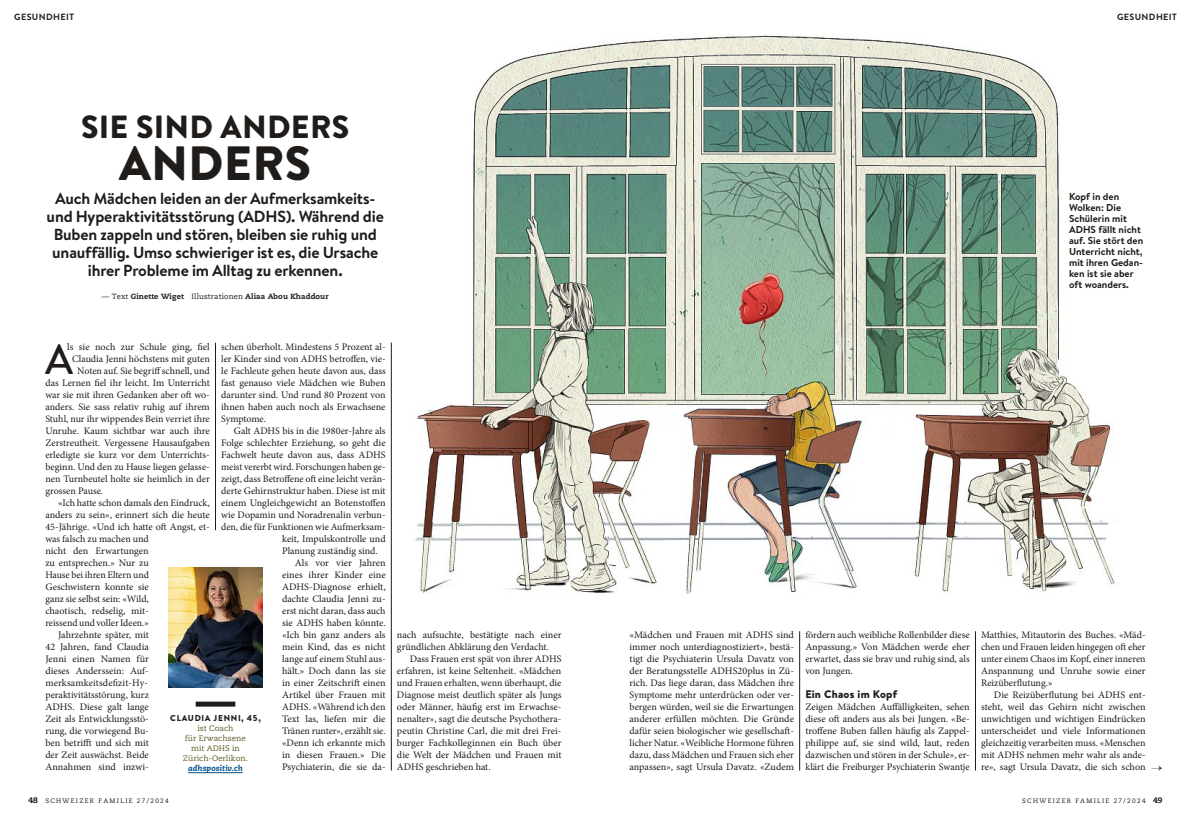
<style>
.page{position:relative;width:1191px;height:823px;background:#fff}
.page>*{position:absolute;margin:0;border:0;box-sizing:border-box;transform-origin:0 0}
.t1{font:48px "Brandon Grotesque Black OV BHTLJZ";letter-spacing:.005em;color:#1f1c1a}
.t2{font:42.1px "Brandon Text Medium OV BHTLKB";color:#1f1c1a}
.t3{font:32px "Brandon Grotesque Black OV BHTLJZ";letter-spacing:.01em;color:#1f1c1a}
.t4{font:16px/18px "Brandon Text Bold OV BHTLKA";letter-spacing:-.01em;color:#1f1c1a;text-align:center}
.t5{font:11px "Brandon Text Black OV BHTLJW";letter-spacing:.02em;color:#1f1c1a}
.t6{font:10px/12px "Minion Pro Regular OV BHTLKC";color:#1f1c1a;text-align:justify}
.t7{font:10px/11px "Brandon Text Bold OV BHTLKA";color:#1f1c1a}
.t8{font:9px "Brandon Grotesque Bold OV BHTLKF";letter-spacing:.04em;color:#1f1c1a}
.t9{font:8.5px "Brandon Text Black OV BHTLJW";letter-spacing:.08em;color:#1f1c1a}
.t10{font:8px/10px "Caecilia Roman OV BHTLJX";color:#615e29;text-align:center}
.t11{font:8px "Caecilia Heavy Italic OV BHTLJY";color:#00548c}
.t12{font:7.5px "Caecilia Heavy OV BHTLKD";letter-spacing:.015em;color:#1f1c1a}
.t13{font:6.5px "Caecilia Roman OV BHTLJX";letter-spacing:.2em;color:#1f1c1a}
.s1{font-family:"Caecilia Roman OV BHTLJX"}
.s2{font-family:"Caecilia Heavy OV BHTLKD";font-size:8px}
</style>
<div class="page">
<img style="left:415px;top:35px;width:700px;height:559px">
<img style="left:169px;top:567px;width:93px;height:120px">
<hr style="left:188px;top:772px;width:55px;height:1px;background:#00548c">
<div style="left:196px;top:701px;width:39px;height:5px;background:#1f1c1a"></div>
<hr style="left:391px;top:342px;width:1px;height:428px;background:#1f1c1a">
<hr style="left:799px;top:631px;width:1px;height:139px;background:#1f1c1a">
<hr style="left:975px;top:631px;width:1px;height:139px;background:#1f1c1a">
<hr style="left:215px;top:342px;width:1px;height:188px;background:#1f1c1a">
<p class="t8" style="left:14px;top:12px;width:61px">GESUNDHEIT</p>
<p class="t8" style="left:1117px;top:12px;width:61px">GESUNDHEIT</p>
<h3 class="t3" style="left:81px;top:108px;width:270px">SIE SIND ANDERS</h3>
<h1 class="t1" style="left:119px;top:135px;width:193px">ANDERS</h1>
<h3 class="t4" style="left:47px;top:189px;width:339px">Auch Mädchen leiden an der Aufmerksamkeits&shy;und Hyperaktivitätsstörung (ADHS). Während die Buben zappeln und stören, bleiben sie ruhig und unauffällig. Umso schwieriger ist es, die Ursache ihrer Probleme im Alltag zu erkennen.</h3>
<p class="t12" style="left:102px;top:292px;width:228px"><span class="s1">— Text</span> Ginette Wiget <span class="s1">Illustrationen</span> Aliaa Abou Khaddour</p>
<p class="t6" style="left:67px;top:340px;width:144px">ls sie noch zur Schule ging, fiel</p>
<p class="t6" style="left:72px;top:352px;width:139px">Claudia Jenni höchstens mit guten</p>
<p class="t6" style="left:77px;top:364px;width:134px">Noten auf. Sie begriffschnell, und</p>
<p class="t6" style="left:45px;top:376px;width:166px">das Lernen fiel ihr leicht. Im Unterricht</p>
<p class="t6" style="left:45px;top:388px;width:166px">war sie mit ihren Gedanken aber oft wo-</p>
<p class="t6" style="left:45px;top:400px;width:166px">anders. Sie sass relativ ruhig auf ihrem</p>
<p class="t6" style="left:45px;top:412px;width:166px">Stuhl, nur ihr wippendes Bein verriet ihre</p>
<p class="t6" style="left:45px;top:424px;width:166px">Unruhe. Kaum sichtbar war auch ihre</p>
<p class="t6" style="left:45px;top:436px;width:166px">Zerstreutheit. Vergessene Hausaufgaben</p>
<p class="t6" style="left:45px;top:448px;width:166px">erledigte sie kurz vor dem Unterrichts-</p>
<p class="t6" style="left:45px;top:460px;width:166px">beginn. Und den zu Hause liegen gelasse-</p>
<p class="t6" style="left:45px;top:472px;width:166px">nen Turnbeutel holte sie heimlich in der</p>
<p class="t6" style="left:45px;top:484px;width:59px">grossen Pause.</p>
<p class="t6" style="left:58px;top:496px;width:153px">«Ich hatte schon damals den Eindruck,</p>
<p class="t6" style="left:45px;top:508px;width:166px">anders zu sein», erinnert sich die heute</p>
<p class="t6" style="left:45px;top:520px;width:166px">45-Jährige. «Und ich hatte oft Angst, et-</p>
<p class="t6" style="left:45px;top:532px;width:105px">was falsch zu machen und</p>
<p class="t6" style="left:45px;top:544px;width:105px">nicht den Erwartungen</p>
<p class="t6" style="left:45px;top:556px;width:105px">zu entsprechen.» Nur zu</p>
<p class="t6" style="left:45px;top:568px;width:105px">Hause bei ihren Eltern und</p>
<p class="t6" style="left:45px;top:580px;width:105px">Geschwistern konnte sie</p>
<p class="t6" style="left:45px;top:592px;width:105px">ganz sie selbst sein: «Wild,</p>
<p class="t6" style="left:45px;top:604px;width:105px">chaotisch, redselig, mit-</p>
<p class="t6" style="left:45px;top:616px;width:105px">reissend und voller Ideen.»</p>
<p class="t6" style="left:58px;top:628px;width:92px">Jahrzehnte später, mit</p>
<p class="t6" style="left:45px;top:640px;width:105px">42 Jahren, fand Claudia</p>
<p class="t6" style="left:45px;top:652px;width:105px">Jenni einen Namen für</p>
<p class="t6" style="left:45px;top:664px;width:105px">dieses Anderssein: Auf-</p>
<p class="t6" style="left:45px;top:676px;width:103px">merksamkeitsdefizit-Hy-</p>
<p class="t6" style="left:45px;top:688px;width:105px">peraktivitätsstörung, kurz</p>
<p class="t6" style="left:45px;top:700px;width:105px">ADHS. Diese galt lange</p>
<p class="t6" style="left:45px;top:712px;width:105px">Zeit als Entwicklungsstö-</p>
<p class="t6" style="left:45px;top:724px;width:105px">rung, die vorwiegend Bu-</p>
<p class="t6" style="left:45px;top:736px;width:105px">ben betrifft und sich mit</p>
<p class="t6" style="left:45px;top:748px;width:105px">der Zeit auswächst. Beide</p>
<p class="t6" style="left:45px;top:760px;width:105px">Annahmen sind inzwi-</p>
<p class="t6" style="left:221px;top:340px;width:166px">schen überholt. Mindestens 5 Prozent al&shy;ler Kinder sind von ADHS betroffen, vie&shy;le Fachleute gehen heute davon aus, dass fast genauso viele Mädchen wie Buben darunter sind. Und rund 80 Prozent von ihnen haben auch noch als Erwachsene Symptome.</p>
<p class="t6" style="left:234px;top:424px;width:153px">Galt ADHS bis in die 1980er-Jahre als</p>
<p class="t6" style="left:221px;top:436px;width:166px">Folge schlechter Erziehung, so geht die</p>
<p class="t6" style="left:221px;top:448px;width:166px">Fachwelt heute davon aus, dass ADHS</p>
<p class="t6" style="left:221px;top:460px;width:166px">meist vererbt wird. Forschungen haben ge-</p>
<p class="t6" style="left:221px;top:472px;width:166px">zeigt, dass Betroffene oft eine leicht verän-</p>
<p class="t6" style="left:221px;top:484px;width:166px">derte Gehirnstruktur haben. Diese ist mit</p>
<p class="t6" style="left:221px;top:496px;width:166px">einem Ungleichgewicht an Botenstoffen</p>
<p class="t6" style="left:221px;top:508px;width:166px">wie Dopamin und Noradrenalin verbun-</p>
<p class="t6" style="left:221px;top:520px;width:166px">den, die für Funktionen wie Aufmerksam-</p>
<p class="t6" style="left:282px;top:532px;width:105px">keit, Impulskontrolle und</p>
<p class="t6" style="left:282px;top:544px;width:97px">Planung zuständig sind.</p>
<p class="t6" style="left:295px;top:556px;width:92px">Als vor vier Jahren</p>
<p class="t6" style="left:282px;top:568px;width:105px">eines ihrer Kinder eine</p>
<p class="t6" style="left:282px;top:580px;width:105px">ADHS-Diagnose erhielt,</p>
<p class="t6" style="left:282px;top:592px;width:105px">dachte Claudia Jenni zu-</p>
<p class="t6" style="left:282px;top:604px;width:105px">erst nicht daran, dass auch</p>
<p class="t6" style="left:282px;top:616px;width:105px">sie ADHS haben könnte.</p>
<p class="t6" style="left:282px;top:628px;width:105px">«Ich bin ganz anders als</p>
<p class="t6" style="left:282px;top:640px;width:105px">mein Kind, das es nicht</p>
<p class="t6" style="left:282px;top:652px;width:105px">lange auf einem Stuhl aus-</p>
<p class="t6" style="left:282px;top:664px;width:105px">hält.» Doch dann las sie</p>
<p class="t6" style="left:282px;top:676px;width:105px">in einer Zeitschrift einen</p>
<p class="t6" style="left:282px;top:688px;width:105px">Artikel über Frauen mit</p>
<p class="t6" style="left:282px;top:700px;width:105px">ADHS. «Während ich den</p>
<p class="t6" style="left:282px;top:712px;width:105px">Text las, liefen mir die</p>
<p class="t6" style="left:282px;top:724px;width:105px">Tränen runter», erzählt sie.</p>
<p class="t6" style="left:282px;top:736px;width:105px">«Denn ich erkannte mich</p>
<p class="t6" style="left:282px;top:748px;width:105px">in diesen Frauen.» Die</p>
<p class="t6" style="left:282px;top:760px;width:105px">Psychiaterin, die sie da-</p>
<h2 class="t2" style="left:45px;top:334px;width:30px">A</h2>
<p class="t9" style="left:170px;top:712px;width:92px">CLAUDIA JENNI, 45,</p>
<p class="t10" style="left:183px;top:722px;width:67px">ist Coach<br>für Erwachsene mit ADHS in<br>Zürich-Oerlikon.</p>
<p class="t11" style="left:188px;top:762px;width:56px">adhspositiv.ch</p>
<p class="t6" style="left:397px;top:628px;width:166px">nach aufsuchte, bestätigte nach einer gründlichen Abklärung den Verdacht.</p>
<p class="t6" style="left:397px;top:652px;width:166px;text-indent:13px">Dass Frauen erst spät von ihrer ADHS erfahren, ist keine Seltenheit. «Mädchen und Frauen erhalten, wenn überhaupt, die Diagnose meist deutlich später als Jungs oder Männer, häufig erst im Erwachse&shy;nenalter», sagt die deutsche Psychothera&shy;peutin Christine Carl, die mit drei Frei&shy;burger Fachkolleginnen ein Buch über die Welt der Mädchen und Frauen mit ADHS geschrieben hat.</p>
<p class="t7" style="left:1069px;top:191px;width:76px">Kopf in den<br>Wolken: Die<br>Schülerin mit<br>ADHS fällt nicht auf. Sie stört den<br>Unterricht nicht, mit ihren Gedan&shy;ken ist sie aber oft woanders.</p>
<p class="t6" style="left:629px;top:628px;width:166px">«Mädchen und Frauen mit ADHS sind immer noch unterdiagnostiziert», bestä&shy;tigt die Psychiaterin Ursula Davatz von der Beratungsstelle ADHS20plus in Zü&shy;rich. Das liege daran, dass Mädchen ihre Symptome mehr unterdrücken oder ver&shy;bergen würden, weil sie die Erwartungen anderer erfüllen möchten. Die Gründe dafür seien biologischer wie gesellschaft&shy;licher Natur. «Weibliche Hormone führen dazu, dass Mädchen und Frauen sich eher anpassen», sagt Ursula Davatz. «Zudem</p>
<p class="t6" style="left:805px;top:628px;width:166px">fördern auch weibliche Rollenbilder diese Anpassung.» Von Mädchen werde eher erwartet, dass sie brav und ruhig sind, als von Jungen.</p>
<p class="t5" style="left:805px;top:687px;width:93px">Ein Chaos im Kopf</p>
<p class="t6" style="left:805px;top:700px;width:166px">Zeigen Mädchen Auffälligkeiten, sehen diese oft anders aus als bei Jungen. «Be&shy;troffene Buben fallen häufig als Zappel&shy;philippe auf, sie sind wild, laut, reden dazwischen und stören in der Schule», er&shy;klärt die Freiburger Psychiaterin Swantje</p>
<p class="t6" style="left:981px;top:628px;width:166px">Matthies, Mitautorin des Buches. «Mäd&shy;chen und Frauen leiden hingegen oft eher unter einem Chaos im Kopf, einer inneren Anspannung und Unruhe sowie einer Reizüberflutung.»</p>
<p class="t6" style="left:981px;top:688px;width:166px;text-indent:13px">Die Reizüberflutung bei ADHS ent&shy;steht, weil das Gehirn nicht zwischen unwichtigen und wichtigen Eindrücken unterscheidet und viele Informationen gleichzeitig verarbeiten muss. «Menschen mit ADHS nehmen mehr wahr als ande&shy;re», sagt Ursula Davatz, die sich schon</p>
<p class="t13" style="left:28px;top:796px;width:142px"><span class="s2">48</span> SCHWEIZER FAMILIE 27/2024</p>
<p class="t13" style="left:1022px;top:796px;width:142px">SCHWEIZER FAMILIE 27/2024 <span class="s2">49</span></p>
</div>
